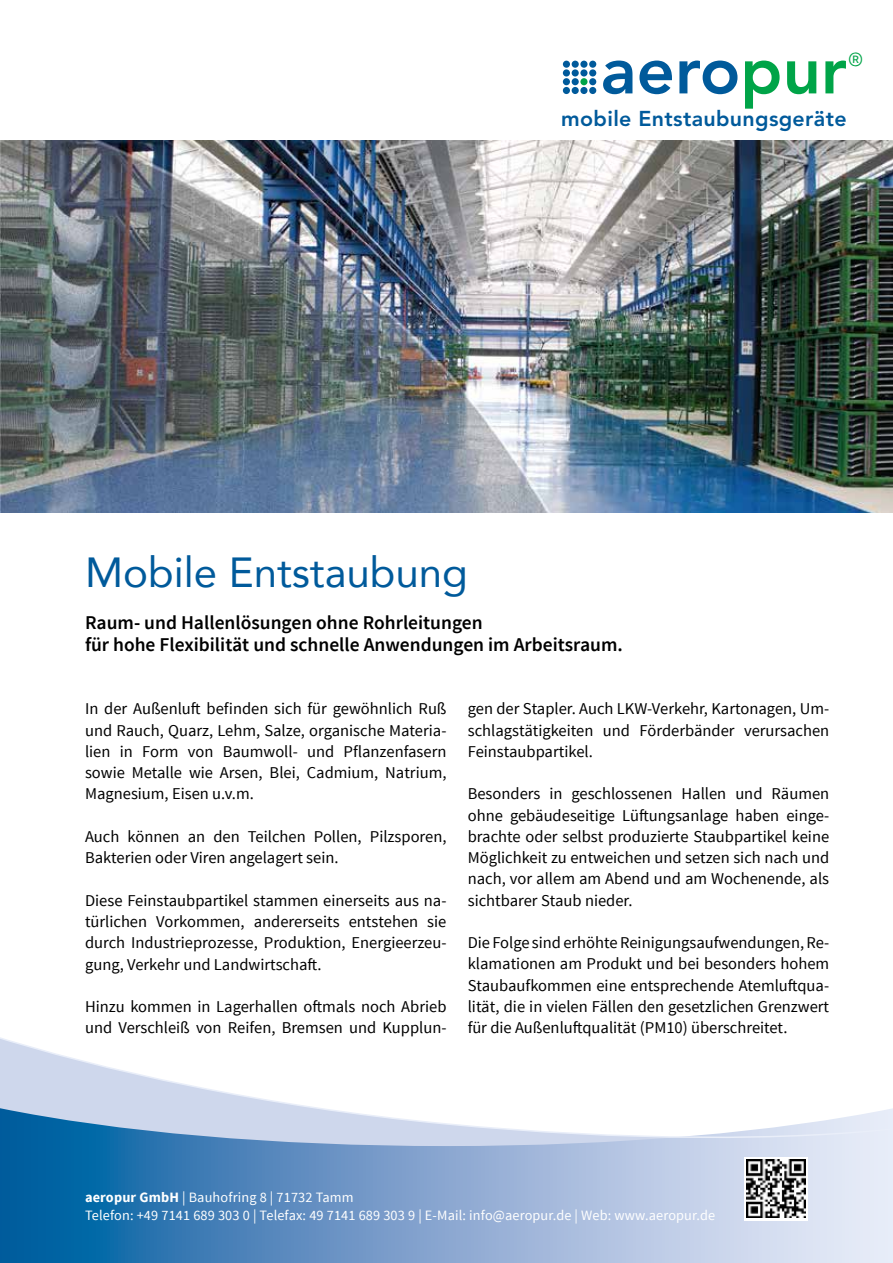
<style>
.page{position:relative;width:893px;height:1263px;background:#fff}
.page>*{position:absolute;margin:0;border:0;box-sizing:border-box;transform-origin:0 0}
.t1{font:800 66.75px "Avenir";color:#005a9b}
.t2{font:42px "Avenir";color:#005a9b}
.t3{font:800 21.45px "Avenir";letter-spacing:.015em;color:#005a9b}
.t4{font:600 19.5px/21.3px "Source Sans Pro";color:#000}
.t5{font:16.5px/21.3px "Source Sans Pro";color:#000;text-align:justify}
.t6{font:14.25px/18px "Source Sans Pro";letter-spacing:.01em;color:#fff}
.s1{color:#00a448}
.s2{font-weight:700}
</style>
<div class="page">
<svg style="left:0;top:1141px;width:893px;height:122px;background:#7ca4cd"></svg>
<svg style="left:0;top:1037px;width:893px;height:104px"></svg>
<div style="left:589px;top:61px;width:7px;height:7px;background:#005a9b;border-radius:50%"></div>
<div style="left:580px;top:61px;width:7px;height:7px;background:#005a9b;border-radius:50%"></div>
<div style="left:563px;top:61px;width:7px;height:7px;background:#005a9b;border-radius:50%"></div>
<div style="left:572px;top:61px;width:7px;height:7px;background:#005a9b;border-radius:50%"></div>
<div style="left:589px;top:69px;width:7px;height:8px;background:#005a9b;border-radius:50%"></div>
<div style="left:589px;top:87px;width:7px;height:7px;background:#005a9b;border-radius:50%"></div>
<div style="left:589px;top:78px;width:7px;height:7px;background:#005a9b;border-radius:50%"></div>
<div style="left:580px;top:69px;width:7px;height:8px;background:#005a9b;border-radius:50%"></div>
<div style="left:580px;top:87px;width:7px;height:7px;background:#005a9b;border-radius:50%"></div>
<div style="left:580px;top:78px;width:7px;height:7px;background:#00a448;border-radius:50%"></div>
<div style="left:572px;top:69px;width:7px;height:8px;background:#005a9b;border-radius:50%"></div>
<div style="left:572px;top:87px;width:7px;height:7px;background:#005a9b;border-radius:50%"></div>
<div style="left:572px;top:78px;width:7px;height:7px;background:#005a9b;border-radius:50%"></div>
<div style="left:563px;top:69px;width:7px;height:8px;background:#005a9b;border-radius:50%"></div>
<div style="left:563px;top:87px;width:7px;height:7px;background:#005a9b;border-radius:50%"></div>
<div style="left:563px;top:78px;width:7px;height:7px;background:#005a9b;border-radius:50%"></div>
<svg style="left:744px;top:1157px;width:64px;height:63px"></svg>
<img style="left:747px;top:1159px;width:58px;height:59px">
<img style="left:0;top:140px;width:893px;height:372px">
<h1 class="t1" style="left:601px;top:18px;width:264px">aero<span class="s1">pur</span><sup>®</sup></h1>
<h3 class="t3" style="left:561px;top:102px;width:287px">mobile Entstaubungsgeräte</h3>
<h2 class="t2" style="left:85px;top:538px;width:384px">Mobile Entstaubung</h2>
<p class="t4" style="left:85px;top:613px;width:539px">Raum- und Hallenlösungen ohne Rohrleitungen<br>für hohe Flexibilität und schnelle Anwendungen im Arbeitsraum.</p>
<p class="t5" style="left:85px;top:698px;width:363px">In der Außenluft befinden sich für gewöhnlich Ruß und Rauch, Quarz, Lehm, Salze, organische Materia&shy;lien in Form von Baumwoll- und Pflanzenfasern sowie Metalle wie Arsen, Blei, Cadmium, Natrium, Magnesium, Eisen u.v.m.</p>
<p class="t5" style="left:85px;top:826px;width:363px">Auch können an den Teilchen Pollen, Pilzsporen,<br>Bakterien oder Viren angelagert sein.</p>
<p class="t5" style="left:85px;top:890px;width:363px">Diese Feinstaubpartikel stammen einerseits aus na&shy;türlichen Vorkommen, andererseits entstehen sie durch Industrieprozesse, Produktion, Energieerzeu&shy;gung, Verkehr und Landwirtschaft.</p>
<p class="t5" style="left:85px;top:996px;width:363px">Hinzu kommen in Lagerhallen oftmals noch Abrieb und Verschleiß von Reifen, Bremsen und Kupplun-</p>
<p class="t5" style="left:468px;top:698px;width:363px">gen der Stapler. Auch LKW-Verkehr, Kartonagen, Um&shy;schlagstätigkeiten und Förderbänder verursachen Feinstaubpartikel.</p>
<p class="t5" style="left:468px;top:783px;width:363px">Besonders in geschlossenen Hallen und Räumen ohne gebäudeseitige Lüftungsanlage haben einge&shy;brachte oder selbst produzierte Staubpartikel keine Möglichkeit zu entweichen und setzen sich nach und nach, vor allem am Abend und am Wochenende, als sichtbarer Staub nieder.</p>
<p class="t5" style="left:468px;top:932px;width:363px">Die Folge sind erhöhte Reinigungsaufwendungen, Re&shy;klamationen am Produkt und bei besonders hohem Staubaufkommen eine entsprechende Atemluftqua&shy;lität, die in vielen Fällen den gesetzlichen Grenzwert für die Außenluftqualität (PM10) überschreitet.</p>
<p class="t6" style="left:85px;top:1189px;width:632px"><span class="s2">aeropur GmbH</span> | Bauhofring 8 | 71732 Tamm<br>Telefon: +49 7141 689 303 0 | Telefax: 49 7141 689 303 9 | E-Mail: info@aeropur.de | Web: www.aeropur.de</p>
</div>
